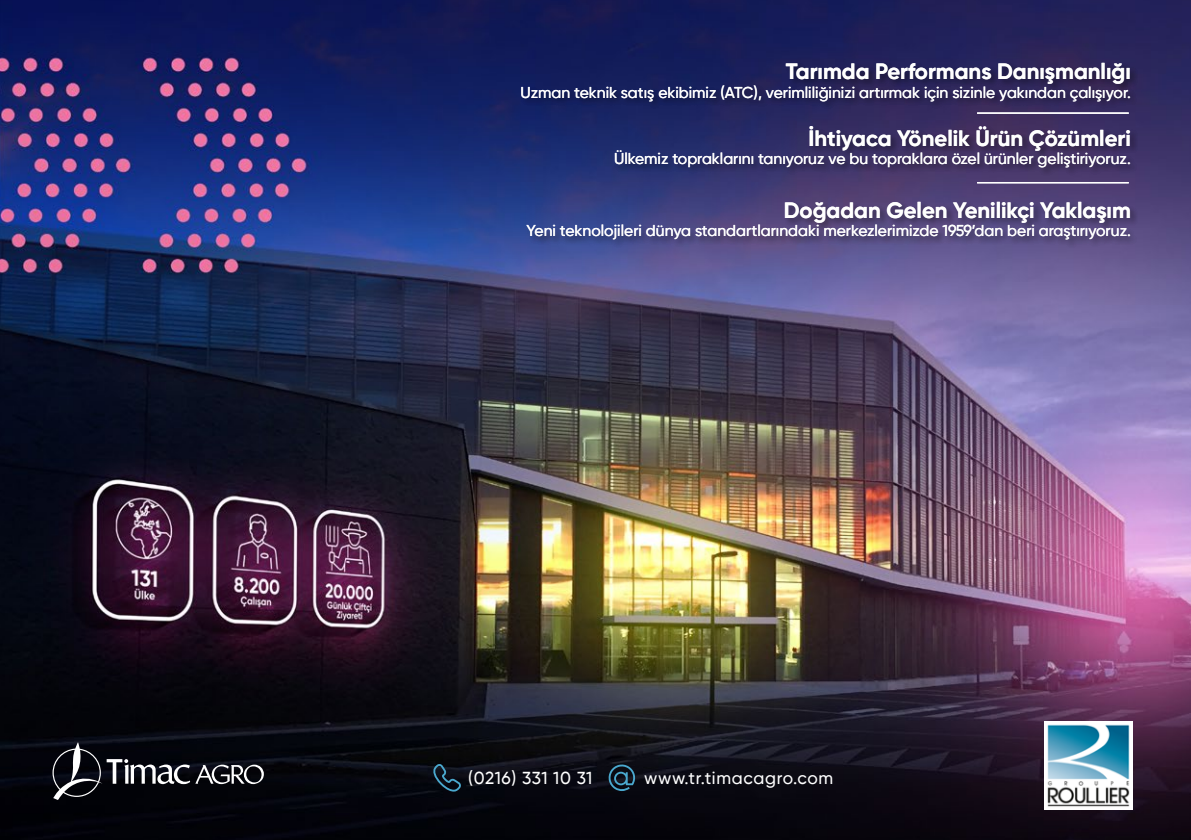
<style>
.page{position:relative;width:1191px;height:840px;background:#fff}
.page>*{position:absolute;margin:0;border:0;box-sizing:border-box;transform-origin:0 0}
.t1{font:700 22.2px "Gilroy";color:#fff}
.t2{font:500 17.4px "Gilroy";letter-spacing:.04em;color:#fff}
.t3{font:500 15.8px "Gilroy";color:#fff}
</style>
<div class="page">
<img style="left:0;top:0;width:1191px;height:839px">
<svg style="left:53px;top:741px;width:211px;height:58px;background:#24252b"></svg>
<img style="left:1044px;top:720px;width:88px;height:88px">
<svg style="left:608px;top:763px;width:27px;height:27px"></svg>
<svg style="left:432px;top:763px;width:29px;height:28px"></svg>
<div style="left:520px;top:61px;width:618px;height:187px;background:#000;opacity:.2"></div>
<p class="t1" style="left:786px;top:57px;width:346px">Tarımda Performans Danışmanlığı</p>
<p class="t3" style="left:520px;top:82px;width:612px">Uzman teknik satış ekibimiz (ATC), verimliliğinizi artırmak için sizinle yakından çalışıyor.</p>
<p class="t1" style="left:808px;top:124px;width:324px">İhtiyaca Yönelik Ürün Çözümleri</p>
<p class="t3" style="left:614px;top:149px;width:518px">Ülkemiz topraklarını tanıyoruz ve bu topraklara özel ürünler geliştiriyoruz.</p>
<p class="t1" style="left:784px;top:196px;width:348px">Doğadan Gelen Yenilikçi Yaklaşım</p>
<p class="t3" style="left:526px;top:221px;width:606px">Yeni teknolojileri dünya standartlarındaki merkezlerimizde 1959’dan beri araştırıyoruz.</p>
<p class="t2" style="left:468px;top:767px;width:126px">(0216) 331 10 31</p>
<p class="t2" style="left:644px;top:767px;width:191px">www.tr.timacagro.com</p>
</div>
